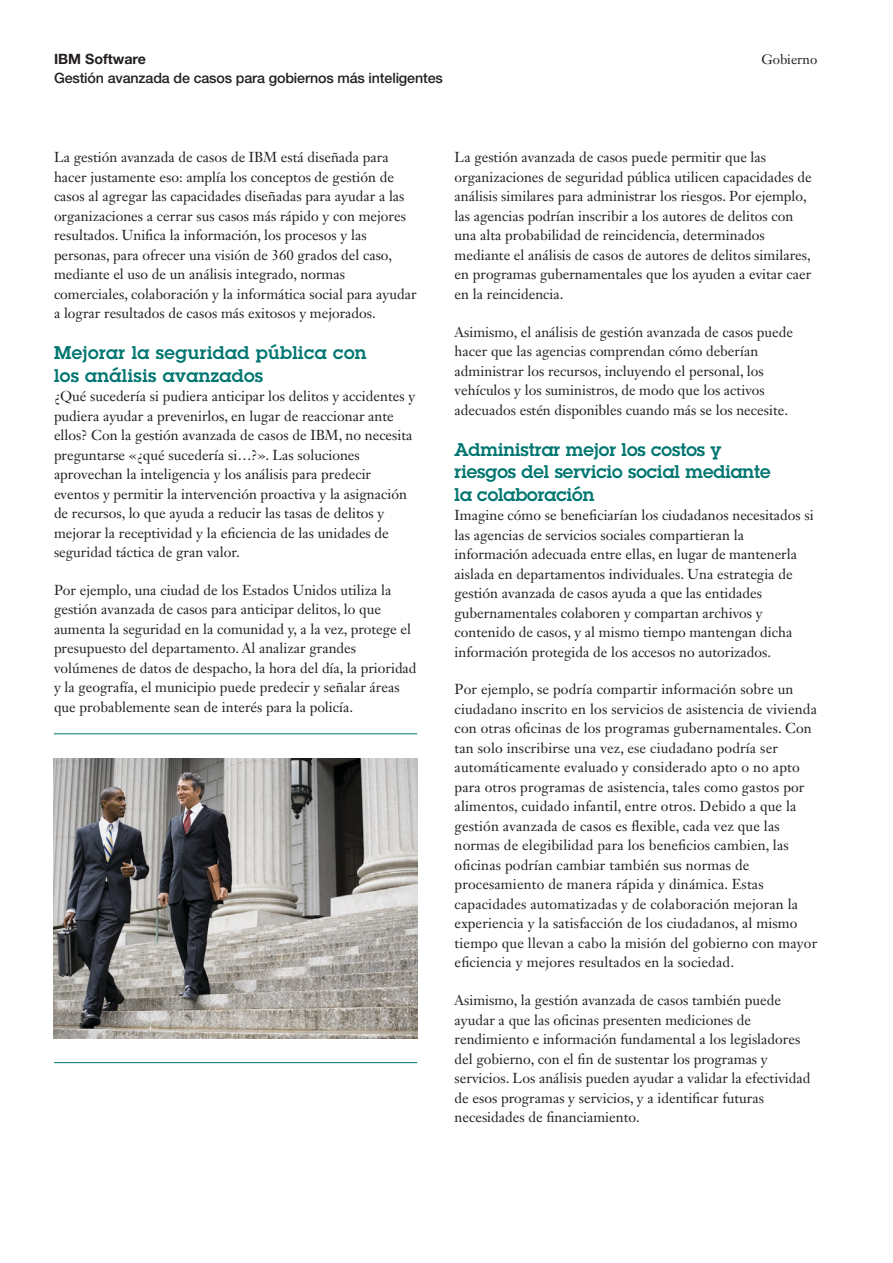
<style>
.page{position:relative;width:893px;height:1263px;background:#fff}
.page>*{position:absolute;margin:0;border:0;box-sizing:border-box;transform-origin:0 0}
.t1{font:600 18px/22.5px "Lubalin Graph Std";color:#007670}
.t2{font:600 18px/22.5px "Lubalin Graph Std";letter-spacing:.025em;color:#007670}
.t3{font:14.25px/19.5px "Janson Text LT Std";color:#231f20}
.t4{font:500 14.25px "Helvetica Neue LT Std";letter-spacing:-.01em;color:#231f20}
.t5{font:700 14.25px "Helvetica Neue LT Std";color:#231f20}
.t6{font:13.5px "Janson Text LT Std";color:#231f20}
</style>
<div class="page">
<hr style="left:54px;top:733px;width:363px;height:1px;background:#007670">
<hr style="left:54px;top:1062px;width:363px;height:1px;background:#007670">
<img style="left:53px;top:758px;width:364px;height:281px">
<p class="t5" style="left:54px;top:50px;width:94px">IBM Software</p>
<p class="t6" style="left:761px;top:51px;width:57px">Gobierno</p>
<p class="t4" style="left:54px;top:70px;width:390px">Gestión avanzada de casos para gobiernos más inteligentes</p>
<p class="t3" style="left:54px;top:147px;width:364px">La gestión avanzada de casos de IBM está diseñada para hacer justamente eso: amplía los conceptos de gestión de casos al agregar las capacidades diseñadas para ayudar a las organizaciones a cerrar sus casos más rápido y con mejores resultados. Unifica la información, los procesos y las personas, para ofrecer una visión de 360 grados del caso, mediante el uso de un análisis integrado, normas comerciales, colaboración y la informática social para ayudar a lograr resultados de casos más exitosos y mejorados.</p>
<p class="t2" style="left:54px;top:341px;width:314px">Mejorar la seguridad pública con los análisis avanzados</p>
<p class="t3" style="left:54px;top:386px;width:363px">¿Qué sucedería si pudiera anticipar los delitos y accidentes y pudiera ayudar a prevenirlos, en lugar de reaccionar ante ellos? Con la gestión avanzada de casos de IBM, no necesita preguntarse «¿qué sucedería si…?». Las soluciones aprovechan la inteligencia y los análisis para predecir eventos y permitir la intervención proactiva y la asignación de recursos, lo que ayuda a reducir las tasas de delitos y mejorar la receptividad y la eficiencia de las unidades de seguridad táctica de gran valor.</p>
<p class="t3" style="left:54px;top:580px;width:364px">Por ejemplo, una ciudad de los Estados Unidos utiliza la gestión avanzada de casos para anticipar delitos, lo que aumenta la seguridad en la comunidad y, a la vez, protege el presupuesto del departamento. Al analizar grandes volúmenes de datos de despacho, la hora del día, la prioridad y la geografía, el municipio puede predecir y señalar áreas que probablemente sean de interés para la policía.</p>
<p class="t3" style="left:455px;top:147px;width:358px">La gestión avanzada de casos puede permitir que las organizaciones de seguridad pública utilicen capacidades de análisis similares para administrar los riesgos. Por ejemplo, las agencias podrían inscribir a los autores de delitos con una alta probabilidad de reincidencia, determinados mediante el análisis de casos de autores de delitos similares, en programas gubernamentales que los ayuden a evitar caer en la reincidencia.</p>
<p class="t3" style="left:455px;top:322px;width:340px">Asimismo, el análisis de gestión avanzada de casos puede hacer que las agencias comprendan cómo deberían administrar los recursos, incluyendo el personal, los vehículos y los suministros, de modo que los activos adecuados estén disponibles cuando más se los necesite.</p>
<p class="t1" style="left:455px;top:438px;width:318px">Administrar mejor los costos y riesgos del servicio social mediante la colaboración</p>
<p class="t3" style="left:455px;top:505px;width:361px">Imagine cómo se beneficiarían los ciudadanos necesitados si las agencias de servicios sociales compartieran la información adecuada entre ellas, en lugar de mantenerla aislada en departamentos individuales. Una estrategia de gestión avanzada de casos ayuda a que las entidades gubernamentales colaboren y compartan archivos y contenido de casos, y al mismo tiempo mantengan dicha información protegida de los accesos no autorizados.</p>
<p class="t3" style="left:455px;top:679px;width:364px">Por ejemplo, se podría compartir información sobre un ciudadano inscrito en los servicios de asistencia de vivienda con otras oficinas de los programas gubernamentales. Con tan solo inscribirse una vez, ese ciudadano podría ser automáticamente evaluado y considerado apto o no apto para otros programas de asistencia, tales como gastos por alimentos, cuidado infantil, entre otros. Debido a que la gestión avanzada de casos es flexible, cada vez que las normas de elegibilidad para los beneficios cambien, las oficinas podrían cambiar también sus normas de procesamiento de manera rápida y dinámica. Estas capacidades automatizadas y de colaboración mejoran la experiencia y la satisfacción de los ciudadanos, al mismo tiempo que llevan a cabo la misión del gobierno con mayor eficiencia y mejores resultados en la sociedad.</p>
<p class="t3" style="left:455px;top:990px;width:357px">Asimismo, la gestión avanzada de casos también puede ayudar a que las oficinas presenten mediciones de rendimiento e información fundamental a los legisladores del gobierno, con el fin de sustentar los programas y servicios. Los análisis pueden ayudar a validar la efectividad de esos programas y servicios, y a identificar futuras necesidades de financiamiento.</p>
</div>
